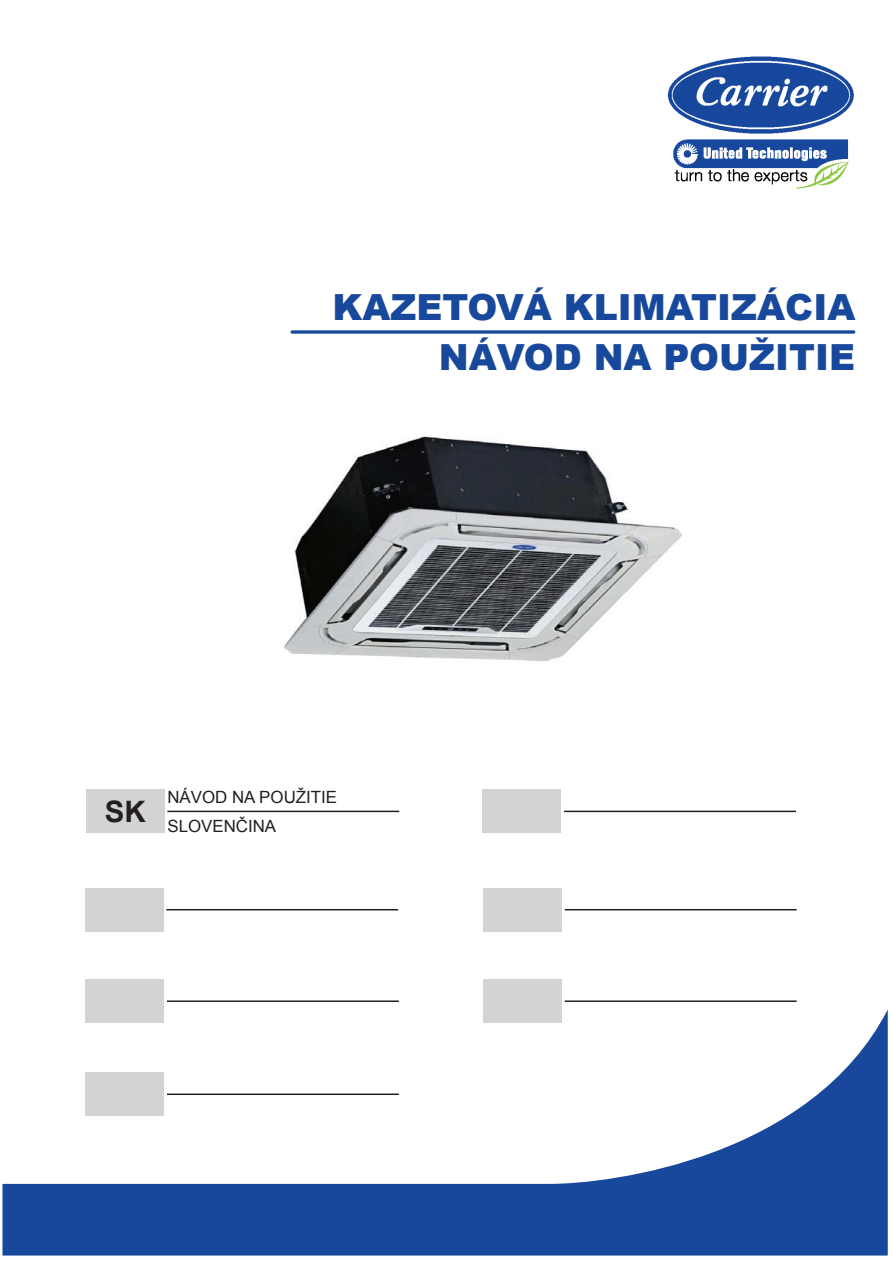
<style>
.page{position:relative;width:893px;height:1263px;background:#fff}
.page>*{position:absolute;margin:0;border:0;box-sizing:border-box;transform-origin:0 0}
.t1{font:900 36px/49.5px "Arial";color:#18489c;text-align:right}
.t2{font:700 29.55px "Arial";color:#231f20}
.t3{font:16.8px/28.8px "Arial";color:#231f20}
</style>
<div class="page">
<svg style="left:290px;top:330px;width:565px;height:4px;background:#3c65ab"></svg>
<svg style="left:2px;top:1009px;width:886px;height:246px"></svg>
<img style="left:284px;top:436px;width:399px;height:225px">
<img style="left:667px;top:56px;width:187px;height:133px">
<hr style="left:167px;top:811px;width:232px;height:1px;background:#221f1b">
<div style="left:86px;top:790px;width:78px;height:43px;background:#d4d3d3"></div>
<hr style="left:166px;top:909px;width:232px;height:1px;background:#221f1b">
<div style="left:85px;top:888px;width:78px;height:43px;background:#d4d3d3"></div>
<hr style="left:167px;top:1000px;width:232px;height:2px;background:#221f1b">
<div style="left:86px;top:979px;width:78px;height:44px;background:#d4d3d3"></div>
<hr style="left:167px;top:1093px;width:232px;height:2px;background:#221f1b">
<div style="left:86px;top:1073px;width:78px;height:43px;background:#d4d3d3"></div>
<hr style="left:564px;top:811px;width:232px;height:1px;background:#221f1b">
<div style="left:483px;top:790px;width:78px;height:43px;background:#d4d3d3"></div>
<hr style="left:565px;top:909px;width:232px;height:1px;background:#221f1b">
<div style="left:483px;top:888px;width:79px;height:43px;background:#d4d3d3"></div>
<hr style="left:565px;top:1000px;width:232px;height:2px;background:#221f1b">
<div style="left:483px;top:979px;width:79px;height:44px;background:#d4d3d3"></div>
<p class="t1" style="left:333px;top:281px;width:524px">KAZETOVÁ KLIMATIZÁCIA<br>NÁVOD NA POUŽITIE</p>
<p class="t2" style="left:105px;top:792px;width:43px">SK</p>
<p class="t3" style="left:167px;top:783px;width:171px">NÁVOD NA POUŽITIE<br>SLOVENČINA</p>
</div>
